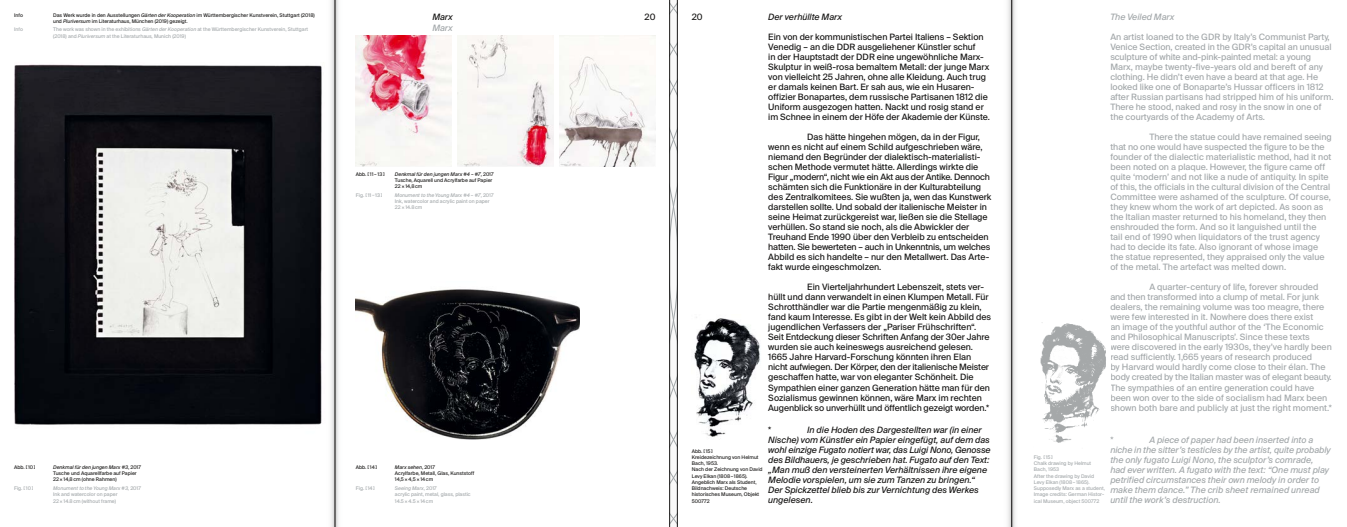
<style>
.page{position:relative;width:1347px;height:527px;background:#fff}
.page>*{position:absolute;margin:0;border:0;box-sizing:border-box;transform-origin:0 0}
.t1{font:8.75px/10px "Suisse Intl";color:#181716}
.t2{font:8.75px/10px "Suisse Intl";color:#a3a8aa}
.t3{font:italic 8.75px/10px "Suisse Intl";color:#181716}
.t4{font:italic 8.75px/10px "Suisse Intl";color:#a3a8aa}
.t5{font:5px/6.2px "Suisse Intl";color:#181716}
.t6{font:5px/6.2px "Suisse Intl";color:#a3a8aa}
.s1{font-style:italic}
</style>
<div class="page">
<svg style="left:670px;top:0;width:7px;height:526px"></svg>
<img style="left:14px;top:64px;width:308px;height:361px">
<img style="left:356px;top:289px;width:223px;height:150px">
<img style="left:458px;top:35px;width:95px;height:131px">
<img style="left:356px;top:35px;width:95px;height:132px">
<img style="left:560px;top:35px;width:95px;height:132px">
<img style="left:694px;top:317px;width:66px;height:120px">
<img style="left:1040px;top:322px;width:66px;height:121px">
<hr style="left:669px;top:0;width:1px;height:526px;background:#181716">
<hr style="left:677px;top:0;width:1px;height:526px;background:#181716">
<svg style="left:1008px;top:0;width:7px;height:526px;background:#c3c3c3"></svg>
<svg style="left:331px;top:0;width:8px;height:526px"></svg>
<p class="t5" style="left:14px;top:12px;width:10px">Info</p>
<p class="t5" style="left:53px;top:13px;width:263px;line-height:5.5px">Das Werk wurde in den Ausstellungen <span class="s1">Gärten der Kooperation</span> im Württembergischer Kunstverein, Stuttgart (2018) und <span class="s1">Pluriversum</span> im Literaturhaus, München (2019) gezeigt.</p>
<p class="t6" style="left:14px;top:26px;width:10px">Info</p>
<p class="t6" style="left:53px;top:26px;width:256px">The work was shown in the exhibitions <span class="s1">Gärten der Kooperation</span> at the Württembergischer Kunstverein, Stuttgart (2018) and <span class="s1">Pluriversum</span> at the Literaturhaus, Munich (2019)</p>
<p class="t3" style="left:432px;top:12px;width:22px">Marx</p>
<p class="t4" style="left:432px;top:23px;width:22px">Marx</p>
<p class="t5" style="left:356px;top:170px;width:31px">Abb. [ 11 – 13 ]</p>
<p class="t5" style="left:395px;top:170px;width:100px"><span class="s1">Denkmal für den jungen Marx #4 – #7</span>, 2017<br>Tusche, Aquarell und Acrylfarbe auf Papier<br>22 × 14,8 cm</p>
<p class="t6" style="left:356px;top:192px;width:28px">Fig. [ 11 – 13 ]</p>
<p class="t6" style="left:395px;top:192px;width:100px"><span class="s1">Monument to the Young Marx #4 – #7</span>, 2017<br>Ink, watercolor and acrylic paint on paper<br>22 × 14.8 cm</p>
<p class="t5" style="left:14px;top:463px;width:23px">Abb. [ 10 ]</p>
<p class="t5" style="left:53px;top:463px;width:89px"><span class="s1">Denkmal für den jungen Marx #3</span>, 2017<br>Tusche und Aquarellfarbe auf Papier<br>22 × 14,8 cm (ohne Rahmen)</p>
<p class="t6" style="left:14px;top:485px;width:21px">Fig. [ 10 ]</p>
<p class="t6" style="left:53px;top:485px;width:89px"><span class="s1">Monument to the Young Marx #3</span>, 2017<br>Ink and watercolor on paper<br>22 × 14.8 cm (without frame)</p>
<p class="t5" style="left:356px;top:463px;width:23px">Abb. [ 14 ]</p>
<p class="t5" style="left:395px;top:463px;width:81px"><span class="s1">Marx sehen</span>, 2017<br>Acrylfarbe, Metall, Glas, Kunststoff<br>14,5 × 4,5 × 14 cm</p>
<p class="t6" style="left:356px;top:485px;width:20px">Fig. [ 14 ]</p>
<p class="t6" style="left:395px;top:485px;width:77px"><span class="s1">Seeing Marx</span>, 2017<br>acrylic paint, metal, glass, plastic<br>14.5 × 4.5 × 14 cm</p>
<p class="t1" style="left:644px;top:12px;width:12px">20</p>
<p class="t3" style="left:768px;top:12px;width:75px">Der verhüllte Marx</p>
<p class="t1" style="left:768px;top:32px;width:223px">Ein von der kommunistischen Partei Italiens – Sektion Venedig – an die DDR ausgeliehener Künstler schuf<br>in der Hauptstadt der DDR eine ungewöhnliche Marx-Skulptur in weiß-rosa bemaltem Metall: der junge Marx von vielleicht 25 Jahren, ohne alle Kleidung. Auch trug er damals keinen Bart. Er sah aus, wie ein Husaren&shy;offizier Bonapartes, dem russische Partisanen 1812 die Uniform ausgezogen hatten. Nackt und rosig stand er im Schnee in einem der Höfe der Akademie der Künste.</p>
<p class="t1" style="left:768px;top:132px;width:225px;text-indent:39px">Das hätte hingehen mögen, da in der Figur, wenn es nicht auf einem Schild aufgeschrieben wäre, niemand den Begründer der dialektisch-materialisti&shy;schen Methode vermutet hätte. Allerdings wirkte die Figur „modern“, nicht wie ein Akt aus der Antike. Dennoch schämten sich die Funktionäre in der Kulturabteilung des Zentralkomitees. Sie wußten ja, wen das Kunstwerk darstellen sollte. Und sobald der italienische Meister in seine Heimat zurückgereist war, ließen sie die Stellage verhüllen. So stand sie noch, als die Abwickler der Treuhand Ende 1990 über den Verbleib zu entscheiden hatten. Sie bewerteten – auch in Unkenntnis, um welches Abbild es sich handelte – nur den Metallwert. Das Arte&shy;fakt wurde eingeschmolzen.</p>
<p class="t1" style="left:768px;top:282px;width:224px;text-indent:39px">Ein Vierteljahrhundert Lebenszeit, stets ver&shy;hüllt und dann verwandelt in einen Klumpen Metall. Für Schrotthändler war die Partie mengenmäßig zu klein, fand kaum Interesse. Es gibt in der Welt kein Abbild des jugendlichen Verfassers der „Pariser Frühschriften“.<br>Seit Entdeckung dieser Schriften Anfang der 30er Jahre wurden sie auch keineswegs ausreichend gelesen.<br>1665 Jahre Harvard-Forschung könnten ihren Elan nicht aufwiegen. Der Körper, den der italienische Meister geschaffen hatte, war von eleganter Schönheit. Die Sympathien einer ganzen Generation hätte man für den Sozialismus gewinnen können, wäre Marx im rechten Augenblick so unverhüllt und öffentlich gezeigt worden.*</p>
<p class="t5" style="left:692px;top:447px;width:72px">Abb. [ 15 ]<br>Kreidezeichnung von Helmut<br>Bach, 1953.<br>Nach der Zeichnung von David<br>Levy Elkan (1808 – 1865).<br>Angeblich Marx als Student,<br>Bildnachweis: Deutsche historisches Museum, Objekt<br>500772</p>
<p class="t1" style="left:692px;top:12px;width:12px">20</p>
<p class="t4" style="left:1110px;top:12px;width:66px">The Veiled Marx</p>
<p class="t2" style="left:1110px;top:32px;width:225px">An artist loaned to the GDR by Italy’s Communist Party, Venice Section, created in the GDR’s capital an unusual sculpture of white and-pink-painted metal: a young Marx, maybe twenty-five-years old and bereft of any clothing. He didn’t even have a beard at that age. He looked like one of Bonaparte’s Hussar officers in 1812 after Russian partisans had stripped him of his uniform.<br>There he stood, naked and rosy in the snow in one of the courtyards of the Academy of Arts.</p>
<p class="t2" style="left:1110px;top:132px;width:223px;text-indent:39px">There the statue could have remained seeing that no one would have suspected the figure to be the founder of the dialectic materialistic method, had it not been noted on a plaque. However, the figure came off quite ‘modern’ and not like a nude of antiquity. In spite of this, the officials in the cultural division of the Central Committee were ashamed of the sculpture. Of course, they knew whom the work of art depicted. As soon as the Italian master returned to his homeland, they then enshrouded the form. And so it languished until the<br>tail end of 1990 when liquidators of the trust agency had to decide its fate. Also ignorant of whose image the statue represented, they appraised only the value of the metal. The artefact was melted down.</p>
<p class="t2" style="left:1110px;top:282px;width:223px;text-indent:39px">A quarter-century of life, forever shrouded and then transformed into a clump of metal. For junk dealers, the remaining volume was too meagre, there were few interested in it. Nowhere does there exist<br>an image of the youthful author of the ‘The Economic and Philosophical Manuscripts’. Since these texts<br>were discovered in the early 1930s, they’ve hardly been read sufficiently. 1,665 years of research produced<br>by Harvard would hardly come close to their élan. The body created by the Italian master was of elegant beauty.<br>The sympathies of an entire generation could have been won over to the side of socialism had Marx been shown both bare and publicly at just the right moment.*</p>
<p class="t3" style="left:768px;top:424px;width:224px;text-indent:39px">In die Hoden des Dargestellten war (in einer Nische) vom Künstler ein Papier eingefügt, auf dem das wohl einzige Fugato notiert war, das Luigi Nono, Genosse des Bildhauers, je geschrieben hat. Fugato auf den Text: „Man muß den versteinerten Verhältnissen ihre eigene Melodie vorspielen, um sie zum Tanzen zu bringen.“ Der Spickzettel blieb bis zur Vernichtung des Werkes ungelesen.</p>
<p class="t1" style="left:768px;top:424px;width:5px">*</p>
<p class="t4" style="left:1110px;top:434px;width:222px;text-indent:39px">A piece of paper had been inserted into a niche in the sitter’s testicles by the artist, quite probably the only fugato Luigi Nono, the sculptor’s comrade,<br>had ever written. A fugato with the text: “One must play petrified circumstances their own melody in order to make them dance.” The crib sheet remained unread until the work’s destruction.</p>
<p class="t2" style="left:1110px;top:434px;width:5px">*</p>
<p class="t6" style="left:1033px;top:453px;width:72px">Fig. [ 15 ]<br>Chalk drawing by Helmut<br>Bach, 1953<br>After the drawing by David<br>Levy Elkan (1808 – 1865).<br>Supposedly Marx as a student,<br>Image credits: German Histor&shy;ical Museum, object 500772</p>
</div>
